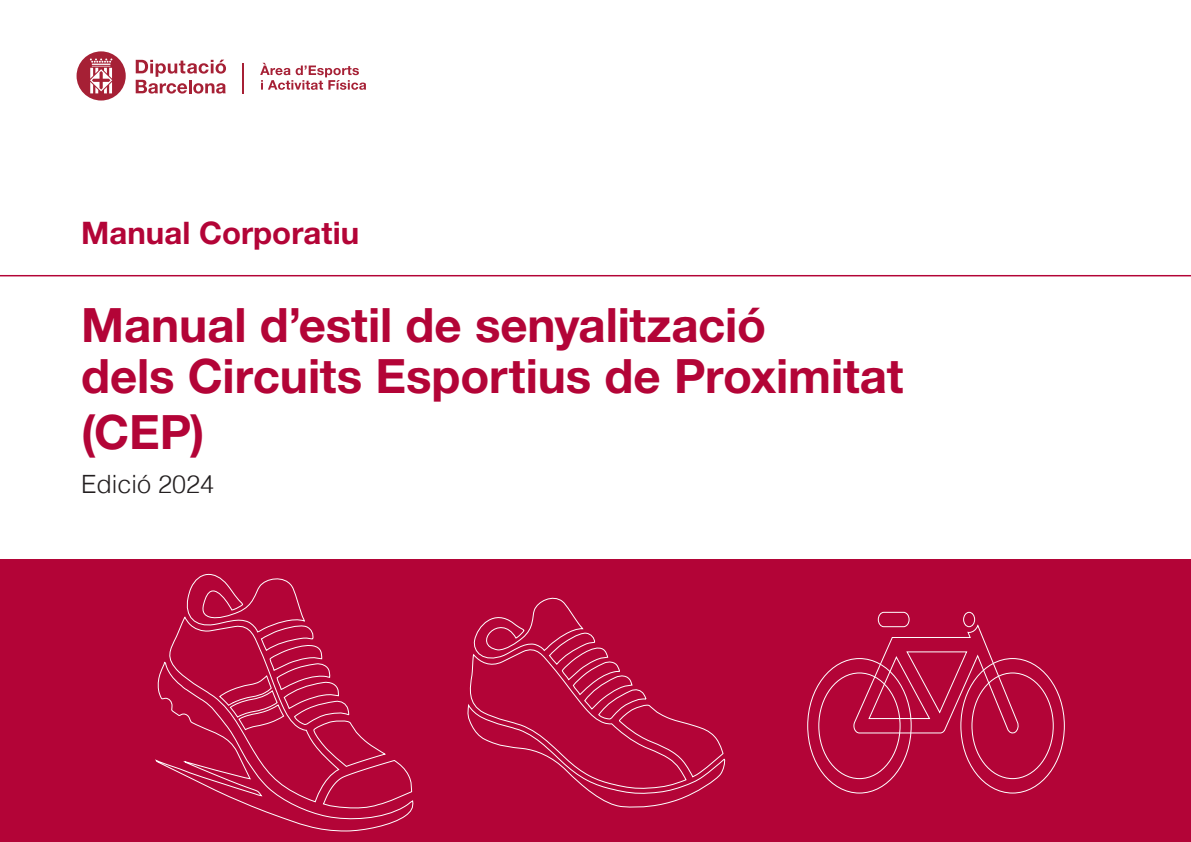
<style>
.page{position:relative;width:1191px;height:842px;background:#fff}
.page>*{position:absolute;margin:0;border:0;box-sizing:border-box;transform-origin:0 0}
.t1{font:700 47.4px/50.3px "Helvetica Neue LT Std";letter-spacing:-.005em;color:#b30437}
.t2{font:700 31.1px "Helvetica Neue LT Std";color:#b30437}
.t3{font:300 25.2px "Helvetica";color:#231f20}
</style>
<div class="page">
<div style="left:0;top:559px;width:1191px;height:283px;background:#b30437"></div>
<hr style="left:0;top:275px;width:1191px;height:1px;background:#b30437">
<svg style="left:155px;top:665px;width:256px;height:167px"></svg>
<svg style="left:163px;top:573px;width:250px;height:238px"></svg>
<svg style="left:467px;top:597px;width:258px;height:211px"></svg>
<svg style="left:807px;top:611px;width:258px;height:183px"></svg>
<svg style="left:260px;top:63px;width:106px;height:27px"></svg>
<svg style="left:136px;top:60px;width:90px;height:34px"></svg>
<svg style="left:77px;top:51px;width:49px;height:50px"></svg>
<hr style="left:242px;top:63px;width:1px;height:31px;background:#a62035">
<p class="t2" style="left:81px;top:214px;width:280px">Manual Corporatiu</p>
<p class="t1" style="left:81px;top:299px;width:824px">Manual d’estil de senyalització<br>dels Circuits Esportius de Proximitat</p>
<p class="t1" style="left:81px;top:406px;width:125px">(CEP)</p>
<p class="t3" style="left:81px;top:463px;width:135px">Edició 2024</p>
</div>
